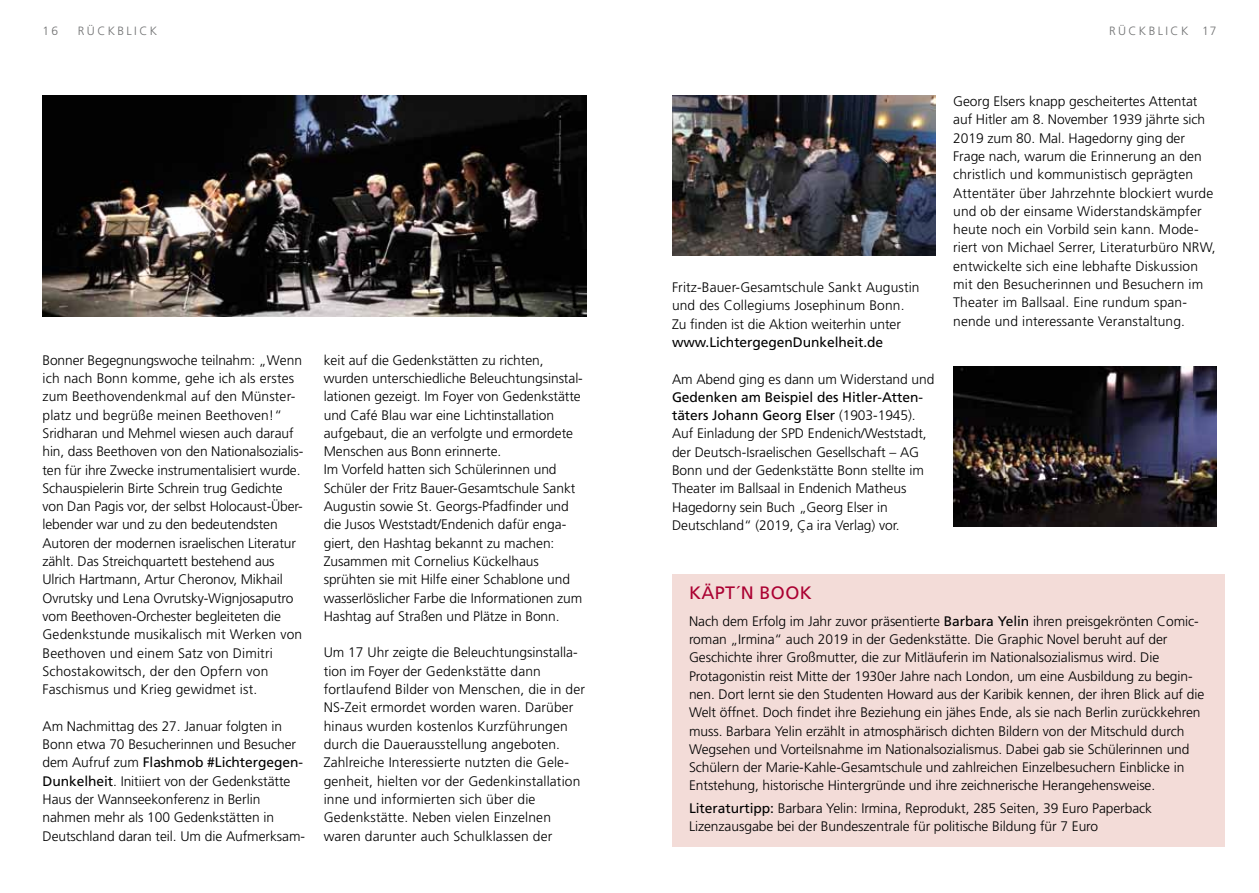
<style>
.page{position:relative;width:1259px;height:893px;background:#fff}
.page>*{position:absolute;margin:0;border:0;box-sizing:border-box;transform-origin:0 0}
.t1{font:18px "Frutiger";color:#ab0132}
.t2{font:300 13.8px/18.3px "Frutiger";letter-spacing:-.005em;color:#000}
.t3{font:13.8px "Frutiger";letter-spacing:-.005em;color:#000}
.t4{font:300 12px "Frutiger";letter-spacing:.2em;color:#707172}
.s1{font-weight:400}
</style>
<div class="page">
<img style="left:43px;top:96px;width:544px;height:220px">
<img style="left:672px;top:96px;width:263px;height:159px">
<img style="left:953px;top:367px;width:263px;height:159px">
<div style="left:672px;top:574px;width:553px;height:272px;background:#f3dcd8"></div>
<p class="t4" style="left:43px;top:24px;width:17px">16</p>
<p class="t4" style="left:78px;top:24px;width:81px">R ÜCKBL ICK</p>
<p class="t4" style="left:1109px;top:24px;width:10px">Rück</p>
<p class="t4" style="left:1148px;top:24px;width:26px">blick</p>
<p class="t4" style="left:1202px;top:24px;width:16px">17</p>
<p class="t2" style="left:43px;top:351px;width:262px">Bonner Begegnungswoche teilnahm: „Wenn ich nach Bonn komme, gehe ich als erstes zum Beethovendenkmal auf den Münster&shy;platz und begrüße meinen Beethoven!“ Sridharan und Mehmel wiesen auch darauf hin, dass Beethoven von den Nationalsozialis&shy;ten für ihre Zwecke instrumentalisiert wurde.<br>Schauspielerin Birte Schrein trug Gedichte von Dan Pagis vor, der selbst Holocaust-Über&shy;lebender war und zu den bedeutendsten Autoren der modernen israelischen Literatur zählt. Das Streichquartett bestehend aus Ulrich Hartmann, Artur Cheronov, Mikhail Ovrutsky und Lena Ovrutsky-Wignjosaputro vom Beethoven-Orchester begleiteten die Gedenkstunde musikalisch mit Werken von Beethoven und einem Satz von Dimitri Schostakowitsch, der den Opfern von Faschismus und Krieg gewidmet ist.</p>
<p class="t2" style="left:43px;top:717px;width:264px">Am Nachmittag des 27. Januar folgten in Bonn etwa 70 Besucherinnen und Besucher dem Aufruf zum <span class="s1">Flashmob #Lichtergegen-Dunkelheit</span>. Initiiert von der Gedenkstätte Haus der Wannseekonferenz in Berlin nahmen mehr als 100 Gedenkstätten in Deutschland daran teil. Um die Aufmerksam-</p>
<p class="t2" style="left:324px;top:351px;width:261px">keit auf die Gedenkstätten zu richten, wurden unterschiedliche Beleuchtungsinstal&shy;lationen gezeigt. Im Foyer von Gedenkstätte und Café Blau war eine Lichtinstallation aufgebaut, die an verfolgte und ermordete Menschen aus Bonn erinnerte.<br>Im Vorfeld hatten sich Schülerinnen und Schüler der Fritz Bauer-Gesamtschule Sankt Augustin sowie St. Georgs-Pfadfinder und die Jusos Weststadt/Endenich dafür enga&shy;giert, den Hashtag bekannt zu machen:<br>Zusammen mit Cornelius Kückelhaus sprühten sie mit H ilfe einer Schablone und wasserlöslicher Farbe die Informationen zum Hashtag auf Straßen und Plätze in Bonn.</p>
<p class="t2" style="left:324px;top:644px;width:263px">Um 17 Uhr zeigte die Beleuchtungsinstalla&shy;tion im Foyer der Gedenkstätte dann fortlaufend Bilder von Menschen, die in der NS-Zeit ermordet worden waren. Darüber hinaus wurden kostenlos Kurzführungen durch die Dauerausstellung angeboten.<br>Zahlreiche Interessierte nutzten die Gele&shy;genheit, hielten vor der Gedenkinstallation inne und informierten sich über die Gedenkstätte. Neben vielen Einzelnen waren darunter auch Schulklassen der</p>
<p class="t2" style="left:672px;top:278px;width:249px">Fritz-Bauer-Gesamtschule Sankt Augustin und des Collegiums Josephinum Bonn.<br>Zu finden ist die Aktion weiterhin unter</p>
<p class="t3" style="left:672px;top:334px;width:213px">www.LichtergegenDunkelheit.de</p>
<p class="t2" style="left:672px;top:370px;width:264px">Am Abend ging es dann um Widerstand und</p>
<p class="t2" style="left:672px;top:388px;width:256px"><span class="s1">Gedenken am Beispiel des H itler-Atten&shy;täters Johann Georg E lser</span> (1903-1945).<br>Auf Einladung der SPD Endenich/Weststadt, der Deutsch-Israelischen Gesellschaft – AG Bonn und der Gedenkstätte Bonn stellte im Theater im Ballsaal in Endenich Matheus Hagedorny sein Buch „Georg Elser in Deutschland“ (2019, Ça ira Verlag) vor.</p>
<p class="t2" style="left:953px;top:92px;width:261px">Georg Elsers knapp gescheitertes Attentat auf H itler am 8. November 1939 jährte sich 2019 zum 80. Mal. Hagedorny ging der Frage nach, warum die Erinnerung an den christlich und kommunistisch geprägten Attentäter über Jahrzehnte blockiert wurde und ob der einsame Widerstandskämpfer heute noch ein Vorbild sein kann. Mode&shy;riert von Michael Serrer, Literaturbüro NRW</p>
<p class="t2" style="left:1211px;top:239px;width:5px">,</p>
<p class="t2" style="left:953px;top:257px;width:251px">entwickelte sich eine lebhafte Diskussion mit den Besucherinnen und Besuchern im Theater im Ballsaal. Eine rundum span&shy;nende und interessante Veranstaltung.</p>
<h1 class="t1" style="left:689px;top:582px;width:124px">Käpt´n B ook</h1>
<p class="t2" style="left:689px;top:612px;width:517px">Nach dem Erfolg im Jahr zuvor präsentierte <span class="s1">Barbara Yelin</span> ihren preisgekrönten Comic&shy;roman „Irmina“ auch 2019 in der Gedenkstätte. Die Graphic Novel beruht auf der Geschichte ihrer Großmutter, die zur Mitläuferin im Nationalsozialismus wird. Die Protagonistin reist Mitte der 1930er Jahre nach London, um eine Ausbildung zu begin&shy;nen. Dort lernt sie den Studenten Howard aus der Karibik kennen, der ihren Blick auf die Welt öffnet. Doch findet ihre Beziehung ein jähes Ende, als sie nach Berlin zurückkehren muss. Barbara Yelin erzählt in atmosphärisch dichten Bildern von der Mitschuld durch Wegsehen und Vorteilsnahme im Nationalsozialismus. Dabei gab sie Schülerinnen und Schülern der Marie-Kahle-Gesamtschule und zahlreichen Einzelbesuchern Einblicke in Entstehung, historische H intergründe und ihre zeichnerische Herangehensweise.</p>
<p class="t2" style="left:689px;top:799px;width:465px"><span class="s1">Literaturtipp:</span> Barbara Yelin: Irmina, Reprodukt, 285 Seiten, 39 Euro Paperback<br>Lizenzausgabe bei der Bundeszentrale für politische Bildung für 7 Euro</p>
</div>
